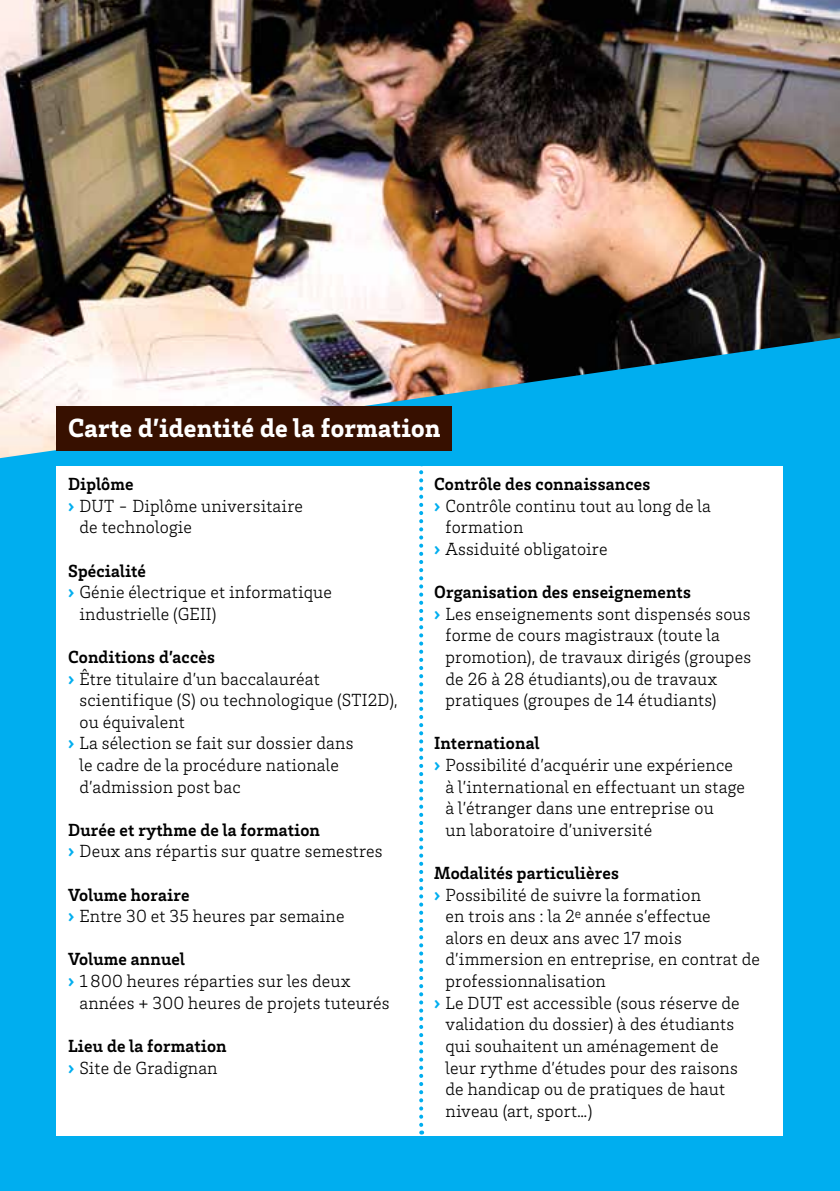
<style>
.page{position:relative;width:840px;height:1191px;background:#fff}
.page>*{position:absolute;margin:0;border:0;box-sizing:border-box;transform-origin:0 0}
.t1{font:900 27px "Brix Slab";letter-spacing:.01em;color:#fff}
.t2{font:300 18px/21.6px "Brix Slab";letter-spacing:.01em;color:#000}
.t3{font:700 18px/21.6px "Brix Slab";letter-spacing:.01em;color:#000}
.s1{font-weight:900;color:#00aeef}
.s2{font-weight:700}
.s3{font-weight:300}
</style>
<div class="page">
<div style="left:0;top:0;width:839px;height:1191px;background:#00aeef"></div>
<img style="left:0;top:0;width:839px;height:458px">
<div style="left:57px;top:466px;width:725px;height:669px;background:#fff"></div>
<svg style="left:419px;top:472px;width:4px;height:662px"></svg>
<div style="left:57px;top:406px;width:394px;height:45px;background:#371000"></div>
<h1 class="t1" style="left:68px;top:410px;width:374px">Carte d’identité de la formation</h1>
<p class="t3" style="left:68px;top:472px;width:67px">Diplôme</p>
<p class="t2" style="left:68px;top:494px;width:236px"><span class="s1">›</span> DUT - Diplôme universitaire</p>
<p class="t2" style="left:79px;top:516px;width:114px">de technologie</p>
<p class="t3" style="left:68px;top:559px;width:79px">Spécialité</p>
<p class="t2" style="left:68px;top:580px;width:265px"><span class="s1">›</span> Génie électrique et informatique</p>
<p class="t2" style="left:79px;top:602px;width:138px">industrielle (GEII)</p>
<p class="t3" style="left:68px;top:645px;width:148px">Conditions d’accès</p>
<p class="t2" style="left:68px;top:667px;width:253px"><span class="s1">›</span> Être titulaire d’un baccalauréat</p>
<p class="t2" style="left:79px;top:688px;width:320px">scientifique (S) ou technologique (STI2D),</p>
<p class="t2" style="left:79px;top:710px;width:107px">ou équivalent</p>
<p class="t2" style="left:68px;top:732px;width:287px"><span class="s1">›</span> La sélection se fait sur dossier dans</p>
<p class="t2" style="left:79px;top:753px;width:261px">le cadre de la procédure nationale</p>
<p class="t2" style="left:79px;top:775px;width:163px">d’admission post bac</p>
<p class="t2" style="left:68px;top:818px;width:316px"><span class="s2">Durée et rythme de la formation<br></span><span class="s1">›</span> Deux ans répartis sur quatre semestres</p>
<p class="t2" style="left:68px;top:883px;width:278px"><span class="s2">Volume horaire<br></span><span class="s1">›</span> Entre 30 et 35 heures par semaine</p>
<p class="t3" style="left:68px;top:947px;width:118px">Volume annuel</p>
<p class="t2" style="left:68px;top:969px;width:284px"><span class="s1">›</span> 1800 heures réparties sur les deux</p>
<p class="t2" style="left:79px;top:991px;width:311px">années + 300 heures de projets tuteurés</p>
<p class="t3" style="left:68px;top:1034px;width:160px">Lieu de la formation <span class="s1">›</span> <span class="s3">Site de Gradignan</span></p>
<p class="t3" style="left:434px;top:472px;width:217px">Contrôle des connaissances</p>
<p class="t2" style="left:434px;top:494px;width:278px"><span class="s1">›</span> Contrôle continu tout au long de la</p>
<p class="t2" style="left:445px;top:516px;width:79px">formation</p>
<p class="t2" style="left:434px;top:537px;width:175px"><span class="s1">›</span> Assiduité obligatoire</p>
<p class="t3" style="left:434px;top:580px;width:258px">Organisation des enseignements</p>
<p class="t2" style="left:434px;top:602px;width:318px"><span class="s1">›</span> Les enseignements sont dispensés sous</p>
<p class="t2" style="left:445px;top:624px;width:276px">forme de cours magistraux (toute la</p>
<p class="t2" style="left:445px;top:645px;width:307px">promotion), de travaux dirigés (groupes</p>
<p class="t2" style="left:445px;top:667px;width:273px">de 26 à 28 étudiants),ou de travaux</p>
<p class="t2" style="left:445px;top:688px;width:272px">pratiques (groupes de 14 étudiants)</p>
<p class="t3" style="left:434px;top:731px;width:107px">International</p>
<p class="t2" style="left:434px;top:753px;width:300px"><span class="s1">›</span> Possibilité d’acquérir une expérience</p>
<p class="t2" style="left:445px;top:775px;width:301px">à l’international en effectuant un stage</p>
<p class="t2" style="left:445px;top:796px;width:269px">à l’étranger dans une entreprise ou</p>
<p class="t2" style="left:445px;top:818px;width:208px">un laboratoire d’université</p>
<p class="t3" style="left:434px;top:861px;width:186px">Modalités particulières</p>
<p class="t2" style="left:434px;top:883px;width:268px"><span class="s1">›</span> Possibilité de suivre la formation</p>
<p class="t2" style="left:445px;top:904px;width:266px">en trois ans : la 2<sup>e</sup> année s’effectue</p>
<p class="t2" style="left:445px;top:926px;width:237px">alors en deux ans avec 17 mois</p>
<p class="t2" style="left:445px;top:948px;width:316px">d’immersion en entreprise, en contrat de</p>
<p class="t2" style="left:445px;top:969px;width:162px">professionnalisation</p>
<p class="t2" style="left:434px;top:991px;width:307px"><span class="s1">›</span> Le DUT est accessible (sous réserve de</p>
<p class="t2" style="left:445px;top:1012px;width:290px">validation du dossier) à des étudiants</p>
<p class="t2" style="left:445px;top:1034px;width:274px">qui souhaitent un aménagement de</p>
<p class="t2" style="left:445px;top:1056px;width:294px">leur rythme d’études pour des raisons</p>
<p class="t2" style="left:445px;top:1077px;width:281px">de handicap ou de pratiques de haut</p>
<p class="t2" style="left:445px;top:1099px;width:148px">niveau (art, sport…)</p>
</div>
